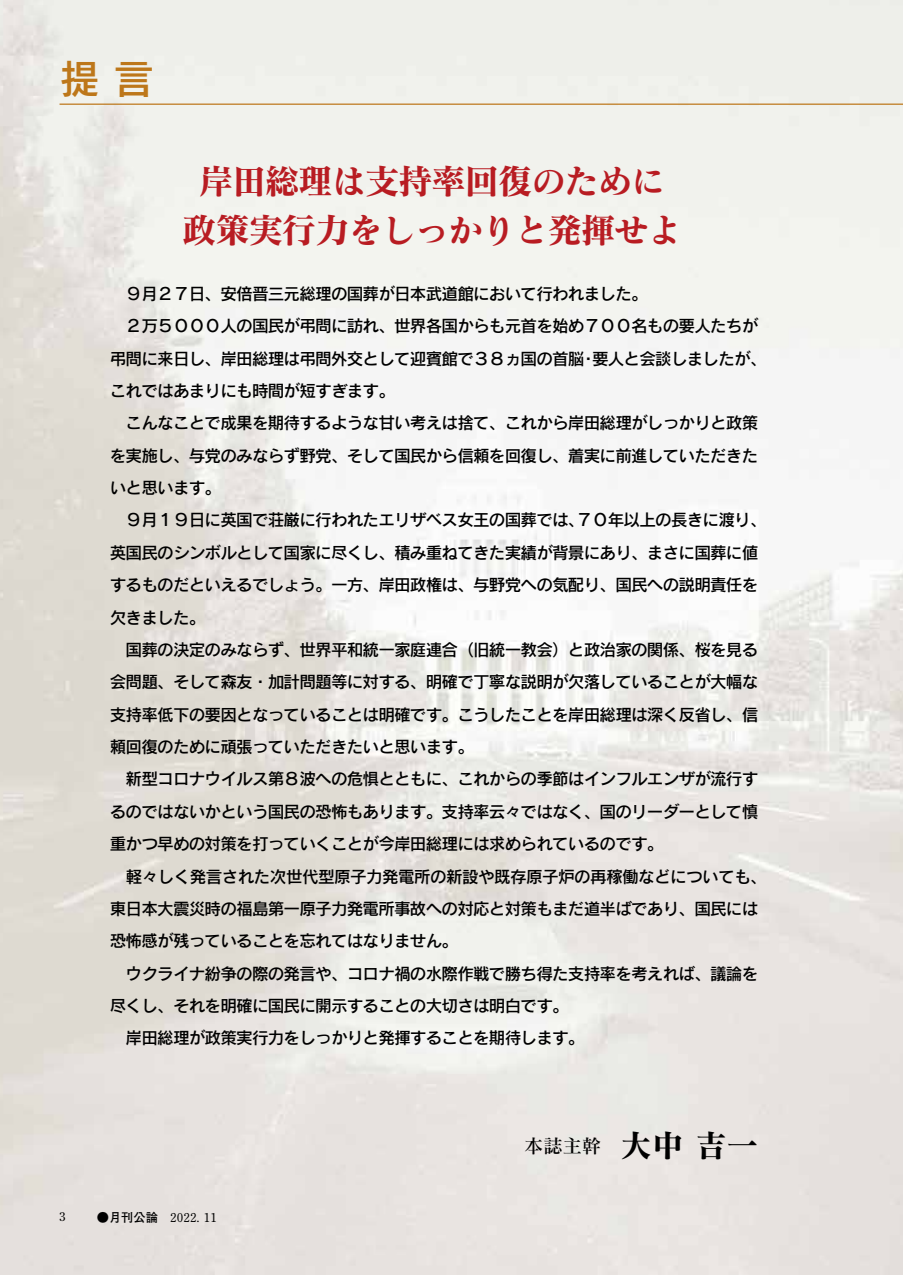
<style>
.page{position:relative;width:903px;height:1275px;background:#fff}
.page>*{position:absolute;margin:0;border:0;box-sizing:border-box;transform-origin:0 0}
.t1{font:40.25px "Rodin Pro DB";color:#bd771a}
.t2{font:35px/49px "Matisse Pro B";letter-spacing:-.05em;color:#b81c22;text-align:center}
.t3{font:31.5px "Matisse Pro B";color:#000}
.t4{font:19.25px "Matisse Pro DB";color:#000}
.t5{font:16.62px/32.4px "Rodin Pro DB";letter-spacing:-.05em;color:#000}
.t6{font:700 12.25px "Futo Min A101 Pro";color:#000}
.t7{font:700 12.25px "Futo Go B101 Pro";color:#000}
.t8{font:12.25px "Century Old Style Std";color:#000}
</style>
<div class="page">
<hr style="left:60px;top:104px;width:843px;height:1px;background:#bd771a">
<h1 class="t1" style="left:60px;top:52px;width:96px">提言</h1>
<h2 class="t2" style="left:182px;top:156px;width:502px">岸田総理は支持率回復のために政策実行力をしっかりと発揮せよ</h2>
<p class="t5" style="left:110px;top:277px;width:658px">　９月２７日、安倍晋三元総理の国葬が日本武道館において行われました。<br>　２万５０００人の国民が弔問に訪れ、世界各国からも元首を始め７００名もの要人たちが弔問に来日し、岸田総理は弔問外交として迎賓館で３８ヵ国の首脳要人と会談しましたが、</p>
<p class="t5" style="left:580px;top:341px;width:18px">・</p>
<p class="t5" style="left:110px;top:374px;width:287px">これではあまりにも時間が短すぎます。</p>
<p class="t5" style="left:110px;top:406px;width:650px">　こんなことで成果を期待するような甘い考えは捨て、これから岸田総理がしっかりと政策</p>
<p class="t5" style="left:110px;top:439px;width:650px">を実施し、与党のみならず野党、そして国民から信頼を回復し、着実に前進していただきた</p>
<p class="t5" style="left:110px;top:471px;width:113px">いと思います。</p>
<p class="t5" style="left:576px;top:503px;width:192px">７０年以上の長きに渡り、</p>
<p class="t5" style="left:110px;top:503px;width:658px">　９月１９日に英国で荘厳に行われたエリザベス女王の国葬では、<br>英国民のシンボルとして国家に尽くし、積み重ねてきた実績が背景にあり、まさに国葬に値するものだといえるでしょう。一方、岸田政権は、与野党への気配り、国民への説明責任を欠きました。<br>　国葬の決定のみならず、世界平和統一家庭連合（旧統一教会）と政治家の関係、桜を見る会問題、そして森友・加計問題等に対する、明確で丁寧な説明が欠落していることが大幅な支持率低下の要因となっていることは明確です。こうしたことを岸田総理は深く反省し、信頼回復のために頑張っていただきたいと思います。<br>　新型コロナウイルス第８波への危惧とともに、これからの季節はインフルエンザが流行するのではないかという国民の恐怖もあります。支持率云々ではなく、国のリーダーとして慎重かつ早めの対策を打っていくことが今岸田総理には求められているのです。<br>　軽々しく発言された次世代型原子力発電所の新設や既存原子炉の再稼働などについても、東日本大震災時の福島第一原子力発電所事故への対応と対策もまだ道半ばであり、国民には恐怖感が残っていることを忘れてはなりません。<br>　ウクライナ紛争の際の発言や、コロナ禍の水際作戦で勝ち得た支持率を考えれば、議論を尽くし、それを明確に国民に開示することの大切さは明白です。<br>　岸田総理が政策実行力をしっかりと発揮することを期待します。</p>
<p class="t8" style="left:60px;top:1209px;width:8px">3</p>
<p class="t7" style="left:97px;top:1207px;width:63px">●月刊公論</p>
<p class="t6" style="left:170px;top:1208px;width:48px">2022. 11</p>
<p class="t4" style="left:524px;top:1134px;width:78px">本誌主幹</p>
<h3 class="t3" style="left:620px;top:1125px;width:139px">大中吉一</h3>
</div>
